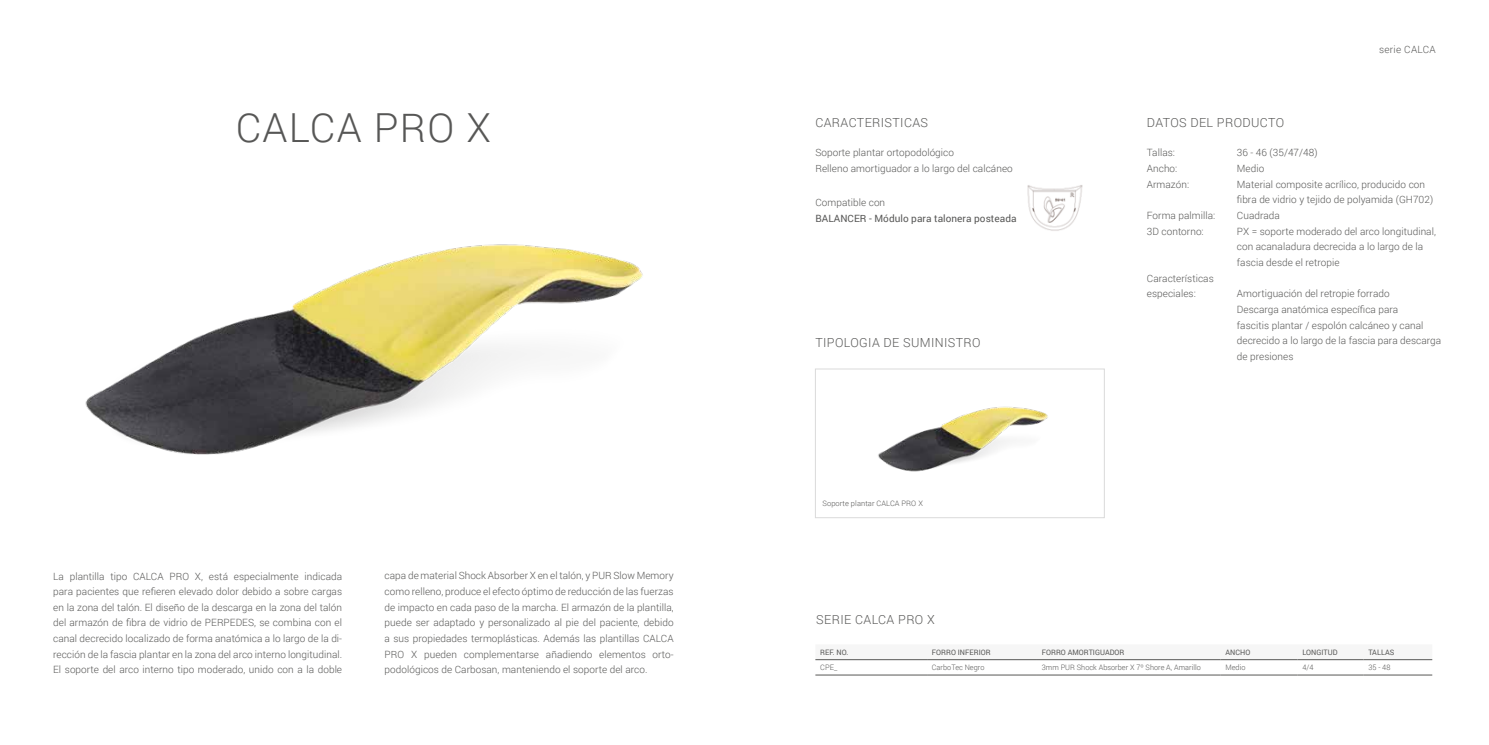
<style>
.page{position:relative;width:1489px;height:745px;background:#fff}
.page>*{position:absolute;margin:0;border:0;box-sizing:border-box;transform-origin:0 0}
.t1{font:300 40px "Roboto";letter-spacing:.03em;color:#575756}
.t2{font:300 12.5px "Roboto";letter-spacing:.03em;color:#575756}
.t3{font:300 10px/15.6px "Roboto";letter-spacing:.005em;color:#575756}
.t4{font:10px "Roboto";letter-spacing:.005em;color:#575756}
.t5{font:300 10px "Roboto";letter-spacing:.03em;color:#575756}
.t6{font:300 7.5px "Roboto";letter-spacing:.005em;color:#575756}
.t7{font:7.5px "Roboto";letter-spacing:.005em;color:#575756}
</style>
<div class="page">
<img style="left:85px;top:244px;width:558px;height:211px">
<img style="left:878px;top:406px;width:170px;height:66px">
<div style="left:815px;top:368px;width:289px;height:149px;border:1px solid #dadada"></div>
<hr style="left:815px;top:659px;width:112px;height:1px;background:#575756">
<hr style="left:927px;top:659px;width:109px;height:1px;background:#575756">
<hr style="left:1036px;top:659px;width:184px;height:1px;background:#575756">
<hr style="left:1220px;top:659px;width:77px;height:1px;background:#575756">
<hr style="left:1297px;top:659px;width:66px;height:1px;background:#575756">
<hr style="left:1363px;top:659px;width:68px;height:1px;background:#575756">
<hr style="left:815px;top:674px;width:112px;height:1px;background:#575756">
<hr style="left:927px;top:674px;width:109px;height:1px;background:#575756">
<hr style="left:1036px;top:674px;width:184px;height:1px;background:#575756">
<hr style="left:1220px;top:674px;width:77px;height:1px;background:#575756">
<hr style="left:1297px;top:674px;width:66px;height:1px;background:#575756">
<hr style="left:1363px;top:674px;width:68px;height:1px;background:#575756">
<img style="left:1027px;top:185px;width:56px;height:46px">
<h1 class="t1" style="left:236px;top:100px;width:257px">CALCA PRO X</h1>
<p class="t3" style="left:53px;top:567px;width:290px;text-align:justify">La plantilla tipo CALCA PRO X, está especialmente indicada para pacientes que refieren elevado dolor debido a sobre cargas en la zona del talón. El diseño de la descarga en la zona del talón del armazón de fibra de vidrio de PERPEDES, se combina con el canal decrecido localizado de forma anatómica a lo largo de la di&shy;rección de la fascia plantar en la zona del arco interno longitudinal.<br>El soporte del arco interno tipo moderado, unido con a la doble</p>
<p class="t3" style="left:384px;top:567px;width:290px;text-align:justify">capa de material Shock Absorber X en el talón, y PUR Slow Memory como relleno, produce el efecto óptimo de reducción de las fuerzas de impacto en cada paso de la marcha. El armazón de la plantilla, puede ser adaptado y personalizado al pie del paciente, debido a sus propiedades termoplásticas. Además las plantillas CALCA PRO X pueden complementarse añadiendo elementos orto&shy;podológicos de Carbosan, manteniendo el soporte del arco.</p>
<p class="t2" style="left:815px;top:113px;width:114px">CARACTERISTICAS</p>
<p class="t3" style="left:815px;top:145px;width:199px">Soporte plantar ortopodológico<br>Relleno amortiguador a lo largo del calcáneo</p>
<p class="t3" style="left:815px;top:194px;width:71px">Compatible con</p>
<p class="t4" style="left:815px;top:211px;width:203px">BALANCER - Módulo para talonera posteada</p>
<p class="t2" style="left:815px;top:333px;width:167px">TIPOLOGIA DE SUMINISTRO</p>
<p class="t6" style="left:822px;top:498px;width:102px">Soporte plantar CALCA PRO X</p>
<p class="t2" style="left:816px;top:610px;width:120px">SERIE CALCA PRO X</p>
<p class="t5" style="left:1378px;top:43px;width:58px">serie CALCA</p>
<p class="t2" style="left:1146px;top:113px;width:139px">DATOS DEL PRODUCTO</p>
<p class="t3" style="left:1146px;top:145px;width:30px">Tallas:</p>
<p class="t3" style="left:1236px;top:145px;width:82px">36 - 46 (35/47/48)</p>
<p class="t3" style="left:1146px;top:160px;width:32px">Ancho:</p>
<p class="t3" style="left:1236px;top:160px;width:29px">Medio</p>
<p class="t3" style="left:1146px;top:176px;width:44px">Armazón:</p>
<p class="t3" style="left:1236px;top:176px;width:198px">Material composite acrílico, producido con fibra de vidrio y tejido de polyamida (GH702)</p>
<p class="t3" style="left:1146px;top:207px;width:70px">Forma palmilla:</p>
<p class="t3" style="left:1236px;top:207px;width:45px">Cuadrada</p>
<p class="t3" style="left:1146px;top:223px;width:58px">3D contorno:</p>
<p class="t3" style="left:1236px;top:223px;width:200px">PX = soporte moderado del arco longitudinal, con acanaladura decrecida a lo largo de la fascia desde el retropie</p>
<p class="t3" style="left:1146px;top:270px;width:68px">Características especiales:</p>
<p class="t3" style="left:1236px;top:285px;width:206px">Amortiguación del retropie forrado<br>Descarga anatómica específica para<br>fascitis plantar / espolón calcáneo y canal decrecido a lo largo de la fascia para descarga de presiones</p>
<p class="t7" style="left:820px;top:646px;width:30px">REF. NO.</p>
<p class="t7" style="left:931px;top:646px;width:60px">FORRO INFERIOR</p>
<p class="t7" style="left:1041px;top:646px;width:84px">FORRO AMORTIGUADOR</p>
<p class="t7" style="left:1225px;top:646px;width:26px">ANCHO</p>
<p class="t7" style="left:1302px;top:646px;width:37px">LONGITUD</p>
<p class="t7" style="left:1368px;top:646px;width:28px">TALLAS</p>
<p class="t6" style="left:820px;top:661px;width:19px">CPE_</p>
<p class="t6" style="left:931px;top:661px;width:54px">CarboTec Negro</p>
<p class="t6" style="left:1041px;top:661px;width:160px">3mm PUR Shock Absorber X 7º Shore A, Amarillo</p>
<p class="t6" style="left:1225px;top:661px;width:22px">Medio</p>
<p class="t6" style="left:1302px;top:661px;width:13px">4/4</p>
<p class="t6" style="left:1368px;top:661px;width:24px">35 - 48</p>
</div>
